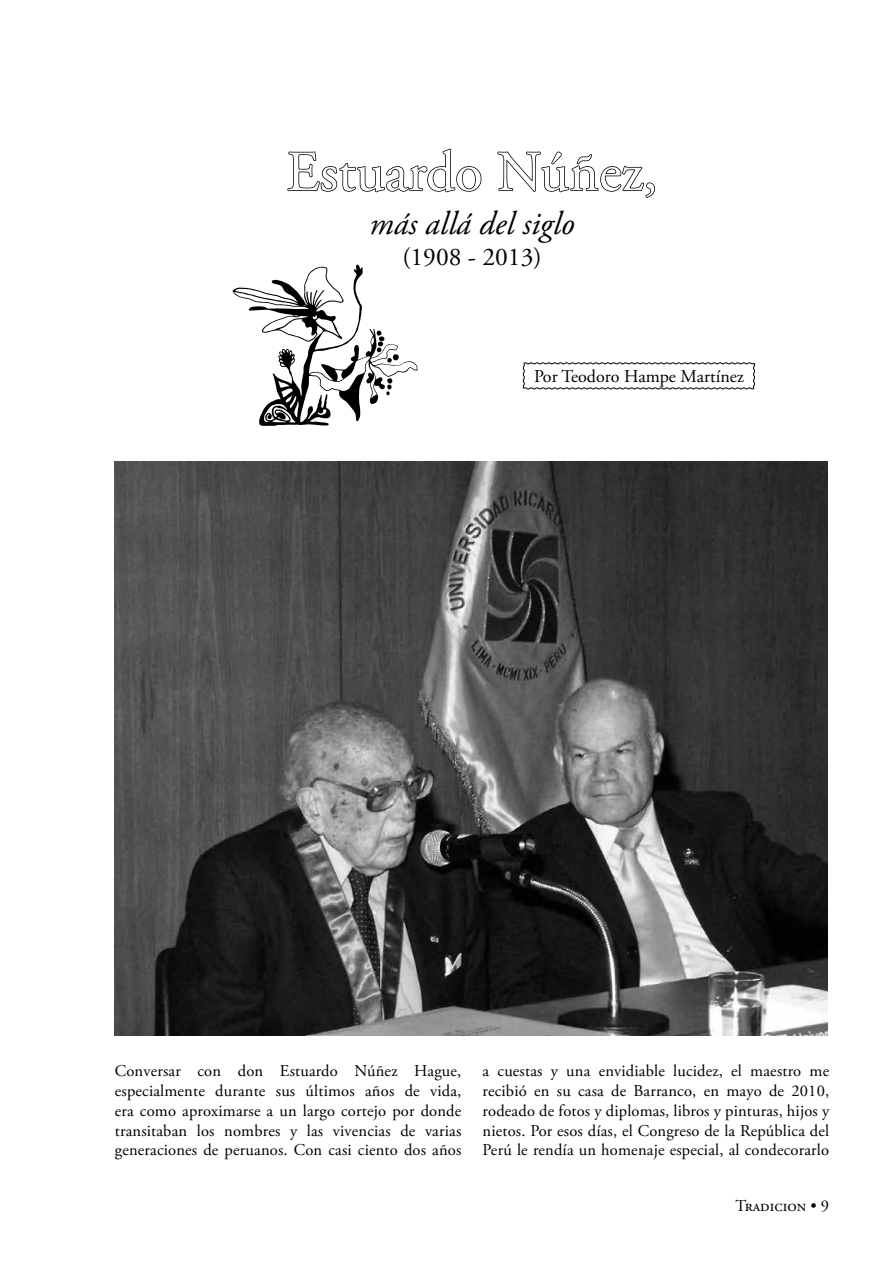
<style>
.page{position:relative;width:893px;height:1263px;background:#fff}
.page>*{position:absolute;margin:0;border:0;box-sizing:border-box;transform-origin:0 0}
.t1{font:57px "Adobe Garamond Pro";color:#fff}
.t2{font:italic 33px "Adobe Garamond Pro";color:#000}
.t3{font:25.5px "Adobe Garamond Pro";color:#000}
.t4{font:18px "Adobe Garamond Pro";letter-spacing:-.035em;color:#000}
.t5{font:16.5px/19.8px "Adobe Garamond Pro";letter-spacing:.005em;color:#000;text-align:justify}
</style>
<div class="page">
<svg style="left:498px;top:151px;width:157px;height:47px"></svg>
<svg style="left:522px;top:362px;width:233px;height:28px"></svg>
<svg style="left:232px;top:148px;width:250px;height:278px"></svg>
<img style="left:115px;top:461px;width:713px;height:575px">
<h1 class="t1" style="left:286px;top:138px;width:373px">Estuardo Núñez,</h1>
<h2 class="t2" style="left:370px;top:204px;width:206px">más allá del siglo</h2>
<h3 class="t3" style="left:402px;top:241px;width:141px">(1908 - 2013)</h3>
<p class="t4" style="left:534px;top:366px;width:211px">Por Teodoro Hampe Martínez</p>
<p class="t5" style="left:115px;top:1061px;width:348px">Conversar con don Estuardo Núñez Hague, especialmente durante sus últimos años de vida, era como aproximarse a un largo cortejo por donde transitaban los nombres y las vivencias de varias generaciones de peruanos. Con casi ciento dos años</p>
<p class="t5" style="left:483px;top:1061px;width:348px">a cuestas y una envidiable lucidez, el maestro me recibió en su casa de Barranco, en mayo de 2010, rodeado de fotos y diplomas, libros y pinturas, hijos y nietos. Por esos días, el Congreso de la República del Perú le rendía un homenaje especial, al condecorarlo</p>
<p class="t5" style="left:735px;top:1196px;width:95px">Tradicion • 9</p>
</div>
